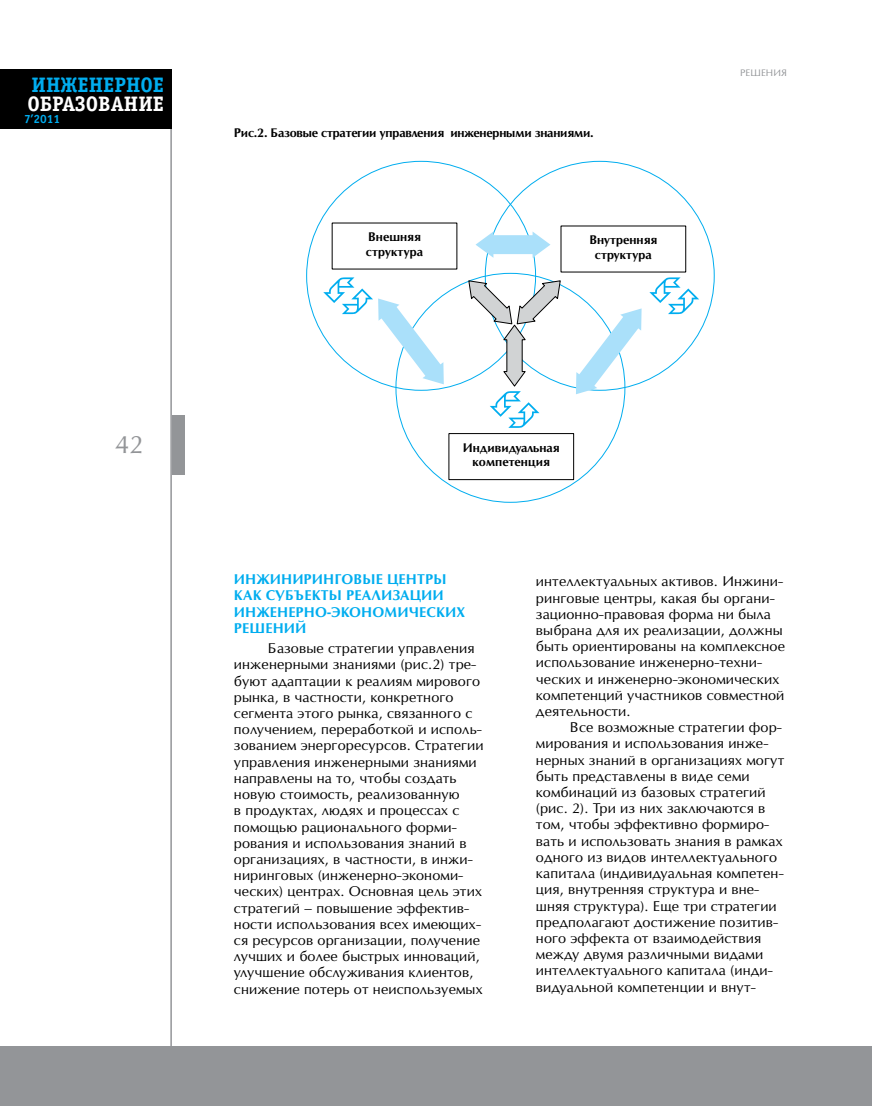
<style>
.page{position:relative;width:872px;height:1106px;background:#fff}
.page>*{position:absolute;margin:0;border:0;box-sizing:border-box;transform-origin:0 0}
.t1{font:24px "Opium New";color:#939598}
.t2{font:700 21px "Officina Serif C";color:#fff}
.t3{font:700 21px "Officina Serif C";color:#00adef}
.t4{font:13.5px/16.2px "Opium New";letter-spacing:.01em;color:#000}
.t5{font:700 13.5px/16.2px "Opium New";letter-spacing:.01em;color:#00adef}
.t6{font:700 12px/14.4px "Opium New";color:#000;text-align:center}
.t7{font:700 12px "Opium New";letter-spacing:-.02em;color:#000}
.t8{font:700 12px "Officina Sans C";color:#00adef}
.t9{font:9px "Opium New";color:#939598}
</style>
<div class="page">
<hr style="left:170px;top:69px;width:2px;height:1037px;background:#939598">
<div style="left:0;top:1046px;width:872px;height:60px;background:#939598"></div>
<div style="left:0;top:69px;width:172px;height:60px;background:#000"></div>
<div style="left:172px;top:415px;width:12px;height:60px;background:#939598"></div>
<div style="left:448px;top:433px;width:126px;height:47px;border:1px solid #000"></div>
<svg style="left:475px;top:231px;width:75px;height:27px"></svg>
<svg style="left:576px;top:308px;width:65px;height:86px"></svg>
<svg style="left:468px;top:280px;width:93px;height:148px"></svg>
<svg style="left:323px;top:277px;width:121px;height:107px"></svg>
<svg style="left:649px;top:277px;width:50px;height:37px"></svg>
<h2 class="t3" style="left:32px;top:73px;width:134px">ИНЖЕНЕРНОЕ</h2>
<h2 class="t2" style="left:28px;top:91px;width:138px">ОБРАЗОВАНИЕ</h2>
<p class="t8" style="left:24px;top:113px;width:38px">7’2011</p>
<h1 class="t1" style="left:115px;top:429px;width:30px">42</h1>
<p class="t7" style="left:234px;top:125px;width:361px">Рис.2. Базовые стратегии управления инженерными знаниями.</p>
<p class="t6" style="left:366px;top:230px;width:59px;text-align:left">Внешняя структура</p>
<p class="t6" style="left:589px;top:233px;width:69px">Внутренняя структура</p>
<p class="t6" style="left:463px;top:440px;width:98px">И ндивидуальная компетенция</p>
<p class="t9" style="left:740px;top:67px;width:28px">РЕШЕНИЯ</p>
<p class="t5" style="left:234px;top:571px;width:100px">Инжиниринго</p>
<p class="t5" style="left:354px;top:571px;width:95px">вые центры</p>
<p class="t5" style="left:234px;top:587px;width:42px">как суб</p>
<p class="t5" style="left:234px;top:587px;width:211px;text-indent:60px">ъекты реализации инжен ерно</p>
<p class="t5" style="left:327px;top:604px;width:16px">-эконо</p>
<p class="t5" style="left:384px;top:604px;width:80px">мич еских</p>
<p class="t5" style="left:234px;top:620px;width:74px">решений</p>
<p class="t4" style="left:234px;top:640px;width:251px;text-indent:34px">Базовые стратегии управления инженерными знаниями (рис.2) тре&shy;буют адаптации к реалиям мирового рынка, в частности, конкретного сегмента этого рынка, связанного с получением, переработкой и исполь&shy;зованием энергоресурсов. Стратегии управления инженерными знаниями направлены на то, чтобы создать новую стоимость, реализованную<br>в продуктах, людях и процессах с помощью рационального форми&shy;рования и использования знаний в организациях, в частности, в инжи&shy;ниринговых (инженерно-экономи&shy;ческих) центрах. Основная цель этих стратегий – повышение эффектив&shy;ности использования всех имеющих&shy;ся ресурсов организации, получение лучших и более быстрых инноваций, улучшение обслуживания клиентов, снижение потерь от неиспользуемых</p>
<p class="t4" style="left:536px;top:573px;width:251px">интеллектуальных активов. И нжини&shy;ринговые центры, какая бы органи&shy;зационно-правовая форма ни была выбрана для их реализации, должны быть ориентированы на комплексное использование инженерно-техни&shy;ческих и инженерно-экономических компетенций участников совместной деятельности.</p>
<p class="t4" style="left:536px;top:719px;width:250px;text-indent:34px">В се возможные стратегии фор&shy;мирования и использования инже&shy;нерных знаний в организациях могут быть представлены в виде семи комбинаций из базовых стратегий (рис. 2). Три из них заключаются в том, чтобы эффективно формиро&shy;вать и использовать знания в рамках одного из видов интеллектуального капитала (индивидуальная компетен&shy;ция, внутренняя структура и вне&shy;шняя структура). Еще три стратегии предполагают достижение позитив&shy;ного эффекта от взаимодействия между двумя различными видами интеллектуального капитала (инди&shy;видуальной компетенции и внут-</p>
</div>
